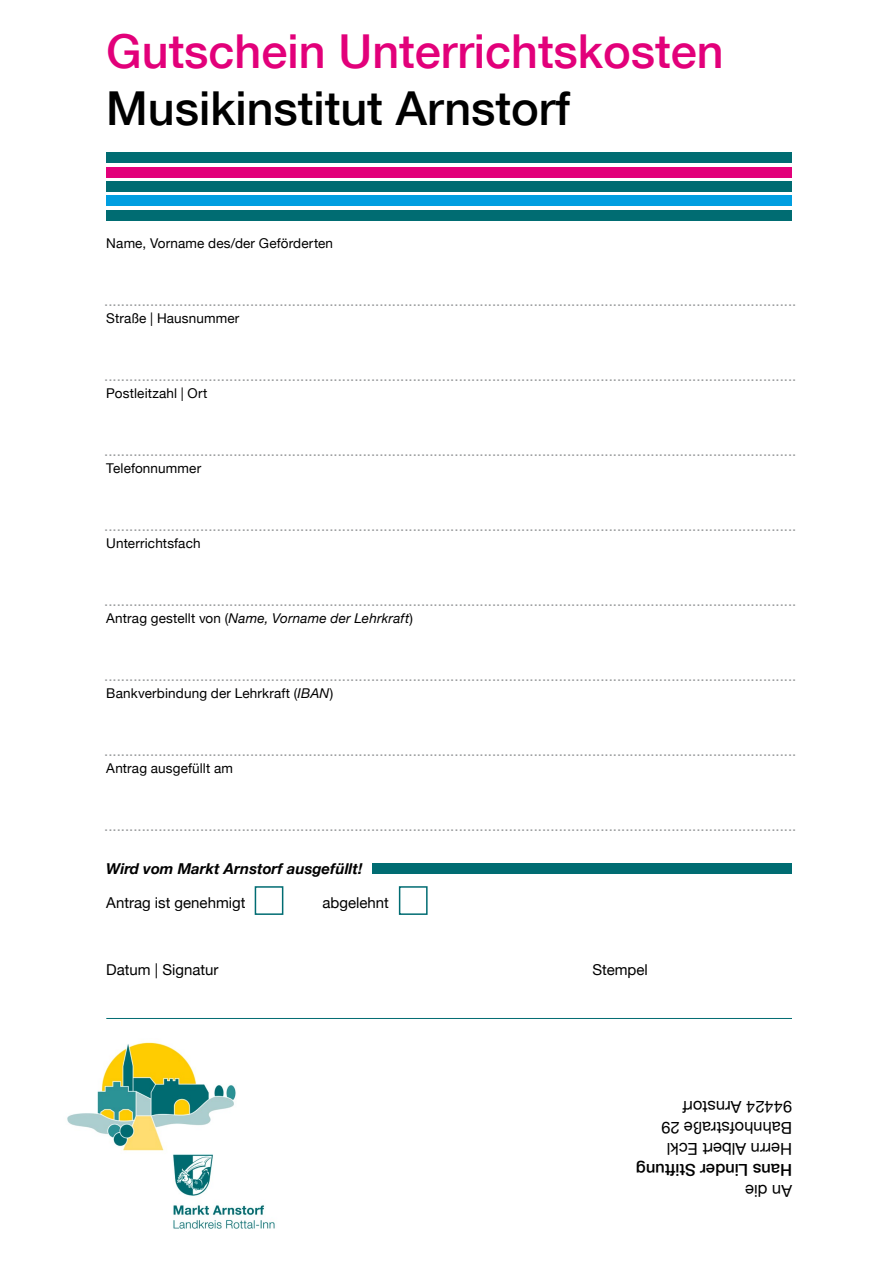
<style>
.page{position:relative;width:893px;height:1263px;background:#fff}
.page>*{position:absolute;margin:0;border:0;box-sizing:border-box;transform-origin:0 0}
.t1{font:500 46.8px "Helvetica Neue";color:#e2007a}
.t2{font:500 46.8px "Helvetica Neue";color:#000}
.t3{font:16.5px "Helvetica Neue";color:#000}
.t4{font:500 16.5px/21px "Helvetica Neue";color:#000}
.t5{font:15px "Helvetica Neue";color:#9c9e9f}
.t6{font:15px "Helvetica Neue";color:#000}
.t7{font:italic 700 15px "Helvetica Neue";color:#000}
.t8{font:13.5px "Helvetica Neue";letter-spacing:.01em;color:#000}
.t9{font:italic 13.5px "Helvetica Neue";letter-spacing:.015em;color:#000}
.s1{font-style:normal}
.s2{font-style:italic}
.s3{font-weight:400}
</style>
<div class="page">
<img style="left:67px;top:1042px;width:208px;height:187px">
<div style="left:106px;top:153px;width:686px;height:10px;background:#006c72"></div>
<div style="left:106px;top:167px;width:686px;height:10px;background:#e2007a"></div>
<div style="left:106px;top:181px;width:686px;height:11px;background:#006c72"></div>
<div style="left:106px;top:196px;width:686px;height:10px;background:#009ee0"></div>
<div style="left:106px;top:210px;width:686px;height:10px;background:#006c72"></div>
<div style="left:255px;top:886px;width:28px;height:29px;border:2px solid #006c72"></div>
<div style="left:399px;top:886px;width:29px;height:29px;border:2px solid #006c72"></div>
<div style="left:372px;top:864px;width:420px;height:10px;background:#006c72"></div>
<hr style="left:106px;top:1018px;width:686px;height:1px;background:#006c72">
<p class="t1" style="left:106px;top:24px;width:619px">Gutschein Unterrichtskosten</p>
<p class="t2" style="left:106px;top:80px;width:465px">Musikinstitut Arnstorf</p>
<p class="t8" style="left:106px;top:235px;width:228px">Name, Vorname des/der Geförderten</p>
<p class="t5" style="left:104px;top:292px;width:694px">......................................................................................................................................................................</p>
<p class="t8" style="left:106px;top:310px;width:135px">Straße | Hausnummer</p>
<p class="t5" style="left:104px;top:367px;width:694px">......................................................................................................................................................................</p>
<p class="t8" style="left:106px;top:385px;width:103px">Postleitzahl | Ort</p>
<p class="t5" style="left:104px;top:442px;width:694px">......................................................................................................................................................................</p>
<p class="t8" style="left:106px;top:460px;width:96px">Telefonnummer</p>
<p class="t5" style="left:104px;top:517px;width:694px">......................................................................................................................................................................</p>
<p class="t8" style="left:106px;top:535px;width:96px">Unterrichtsfach</p>
<p class="t5" style="left:104px;top:592px;width:694px">......................................................................................................................................................................</p>
<p class="t9" style="left:106px;top:610px;width:308px"><span class="s1">Antrag gestellt von (</span>Name, Vorname der Lehrkraft<span class="s1">)</span></p>
<p class="t5" style="left:104px;top:667px;width:694px">......................................................................................................................................................................</p>
<p class="t8" style="left:106px;top:685px;width:229px">Bankverbindung der Lehrkraft (<span class="s2">IBAN</span>)</p>
<p class="t5" style="left:104px;top:742px;width:694px">......................................................................................................................................................................</p>
<p class="t8" style="left:106px;top:760px;width:128px">Antrag ausgefüllt am</p>
<p class="t5" style="left:104px;top:817px;width:694px">......................................................................................................................................................................</p>
<p class="t7" style="left:106px;top:859px;width:258px">Wird vom Markt Arnstorf ausgefüllt!</p>
<p class="t6" style="left:106px;top:893px;width:141px">Antrag ist genehmigt</p>
<p class="t6" style="left:323px;top:893px;width:68px">abgelehnt</p>
<p class="t6" style="left:106px;top:960px;width:114px">Datum | Signatur</p>
<p class="t6" style="left:592px;top:960px;width:57px">Stempel</p>
<p class="t3" style="left:792px;top:1117px;width:111px;rotate:-180deg">94424 Arnstorf</p>
<p class="t3" style="left:792px;top:1138px;width:132px;rotate:-180deg">Bahnhofstraße 29</p>
<p class="t3" style="left:792px;top:1159px;width:127px;rotate:-180deg">Herrn Albert Eckl</p>
<p class="t4" style="left:792px;top:1201px;width:157px;rotate:-180deg"><span class="s3">An die<br></span>Hans Linder Stiftung</p>
</div>
